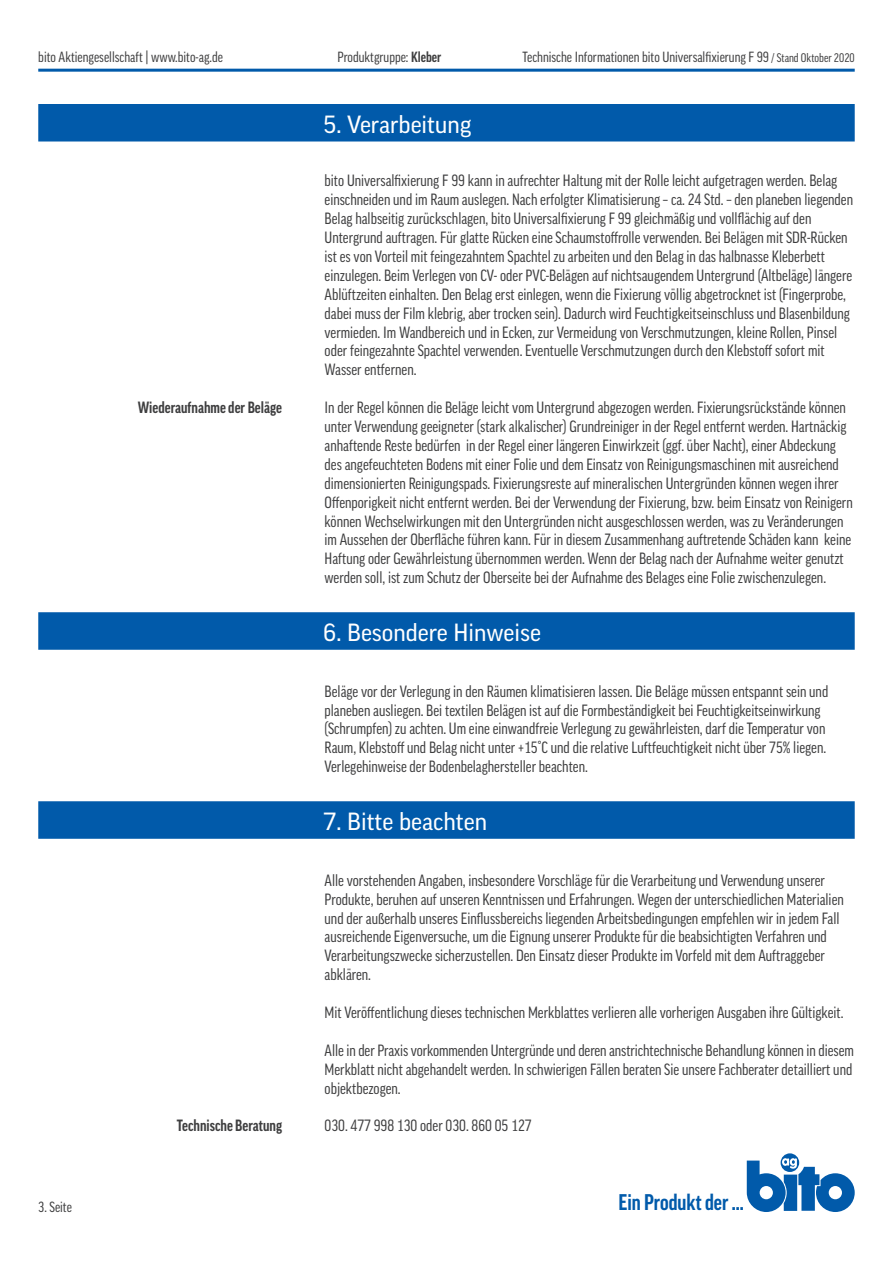
<style>
.page{position:relative;width:893px;height:1263px;background:#fff}
.page>*{position:absolute;margin:0;border:0;box-sizing:border-box;transform-origin:0 0}
.blauer_Balken{font:24px "Good Pro";color:#fff}
.t1{font:700 condensed 21.9px "Good Pro";color:#015aaa}
.Inhalt{font:condensed 15.75px/18.9px "Good Pro";color:#3e3e3f}
.Auflistung{font:700 condensed 15.75px "Good Pro";color:#3e3e3f}
.Inhalt-2{font:700 condensed 15.75px "Good Pro";color:#3e3e3f}
.t2{font:condensed 14.25px "Good Pro";color:#3e3e3f}
.s1{font-weight:700}
.s2{font-size:12px}
</style>
<div class="page">
<hr style="left:38px;top:69px;width:817px;height:3px;background:#015aaa">
<svg style="left:781px;top:1153px;width:18px;height:19px"></svg>
<svg style="left:747px;top:1158px;width:108px;height:54px"></svg>
<div style="left:38px;top:612px;width:817px;height:38px;background:#015aaa"></div>
<div style="left:38px;top:801px;width:817px;height:38px;background:#015aaa"></div>
<div style="left:38px;top:104px;width:817px;height:37px;background:#015aaa"></div>
<p class="t2" style="left:38px;top:49px;width:186px">bito Aktiengesellschaft | www.bito-ag.de</p>
<p class="t2" style="left:338px;top:49px;width:105px">Produktgruppe: <span class="s1">Kleber</span></p>
<p class="t2" style="left:523px;top:49px;width:334px">Technische Informationen bito Universalfixierung F 99 <span class="s2">/ Stand Oktober 2020</span></p>
<p class="Auflistung" style="left:138px;top:399px;width:146px">Wiederaufnahme der Beläge</p>
<p class="Inhalt-2" style="left:177px;top:1117px;width:107px">Technische Beratung</p>
<p class="blauer_Balken" style="left:323px;top:111px;width:150px">5. Verarbeitung</p>
<p class="Inhalt" style="left:325px;top:171px;width:530px">bito Universalfixierung F 99 kann in aufrechter Haltung mit der Rolle leicht aufgetragen werden. Belag einschneiden und im Raum auslegen. Nach erfolgter Klimatisierung – ca. 24 Std. – den planeben liegenden Belag halbseitig zurückschlagen, bito Universalfixierung F 99 gleichmäßig und vollflächig auf den Untergrund auftragen. Für glatte Rücken eine Schaumstoffrolle verwenden. Bei Belägen mit SDR-Rücken ist es von Vorteil mit feingezahntem Spachtel zu arbeiten und den Belag in das halbnasse Kleberbett einzulegen. Beim Verlegen von CV- oder PVC-Belägen auf nichtsaugendem Untergrund (Altbeläge) längere Ablüftzeiten einhalten. Den Belag erst einlegen, wenn die Fixierung völlig abgetrocknet ist (Fingerprobe, dabei muss der Film klebrig, aber trocken sein). Dadurch wird Feuchtigkeitseinschluss und Blasenbildung vermieden. Im Wandbereich und in Ecken, zur Vermeidung von Verschmutzungen, kleine Rollen, Pinsel oder feingezahnte Spachtel verwenden. Eventuelle Verschmutzungen durch den Klebstoff sofort mit Wasser entfernen.</p>
<p class="Inhalt" style="left:325px;top:398px;width:530px">In der Regel können die Beläge leicht vom Untergrund abgezogen werden. Fixierungsrückstände können unter Verwendung geeigneter (stark alkalischer) Grundreiniger in der Regel entfernt werden. Hartnäckig anhaftende Reste bedürfen in der Regel einer längeren Einwirkzeit (ggf. über Nacht), einer Abdeckung des angefeuchteten Bodens mit einer Folie und dem Einsatz von Reinigungsmaschinen mit ausreichend dimensionierten Reinigungspads. Fixierungsreste auf mineralischen Untergründen können wegen ihrer Offenporigkeit nicht entfernt werden. Bei der Verwendung der Fixierung, bzw. beim Einsatz von Reinigern können Wechselwirkungen mit den Untergründen nicht ausgeschlossen werden, was zu Veränderungen im Aussehen der Oberfläche führen kann. Für in diesem Zusammenhang auftretende Schäden kann keine Haftung oder Gewährleistung übernommen werden. Wenn der Belag nach der Aufnahme weiter genutzt werden soll, ist zum Schutz der Oberseite bei der Aufnahme des Belages eine Folie zwischenzulegen.</p>
<p class="blauer_Balken" style="left:323px;top:619px;width:219px">6. Besondere Hinweise</p>
<p class="Inhalt" style="left:325px;top:682px;width:505px">Beläge vor der Verlegung in den Räumen klimatisieren lassen. Die Beläge müssen entspannt sein und planeben ausliegen. Bei textilen Belägen ist auf die Formbeständigkeit bei Feuchtigkeitseinwirkung (Schrumpfen) zu achten. Um eine einwandfreie Verlegung zu gewährleisten, darf die Temperatur von Raum, Klebstoff und Belag nicht unter +15°C und die relative Luftfeuchtigkeit nicht über 75% liegen.<br>Verlegehinweise der Bodenbelaghersteller beachten.</p>
<p class="blauer_Balken" style="left:323px;top:808px;width:165px">7. Bitte beachten</p>
<p class="Inhalt" style="left:325px;top:871px;width:521px">Alle vorstehenden Angaben, insbesondere Vorschläge für die Verarbeitung und Verwendung unserer Produkte, beruhen auf unseren Kenntnissen und Erfahrungen. Wegen der unterschiedlichen Materialien und der außerhalb unseres Einflussbereichs liegenden Arbeitsbedingungen empfehlen wir in jedem Fall ausreichende Eigenversuche, um die Eignung unserer Produkte für die beabsichtigten Verfahren und Verarbeitungszwecke sicherzustellen. Den Einsatz dieser Produkte im Vorfeld mit dem Auftraggeber abklären.</p>
<p class="Inhalt" style="left:325px;top:1003px;width:520px">Mit Veröffentlichung dieses technischen Merkblattes verlieren alle vorherigen Ausgaben ihre Gültigkeit.</p>
<p class="Inhalt" style="left:325px;top:1041px;width:531px;text-align:justify">Alle in der Praxis vorkommenden Untergründe und deren anstrichtechnische Behandlung können in diesem Merkblatt nicht abgehandelt werden. In schwierigen Fällen beraten Sie unsere Fachberater detailliert und objektbezogen.</p>
<p class="Inhalt" style="left:325px;top:1116px;width:209px">030. 477 998 130 oder 030. 860 05 127</p>
<p class="t2" style="left:38px;top:1199px;width:35px">3. Seite</p>
<h2 class="t1" style="left:618px;top:1190px;width:127px">Ein Produkt der ...</h2>
</div>
